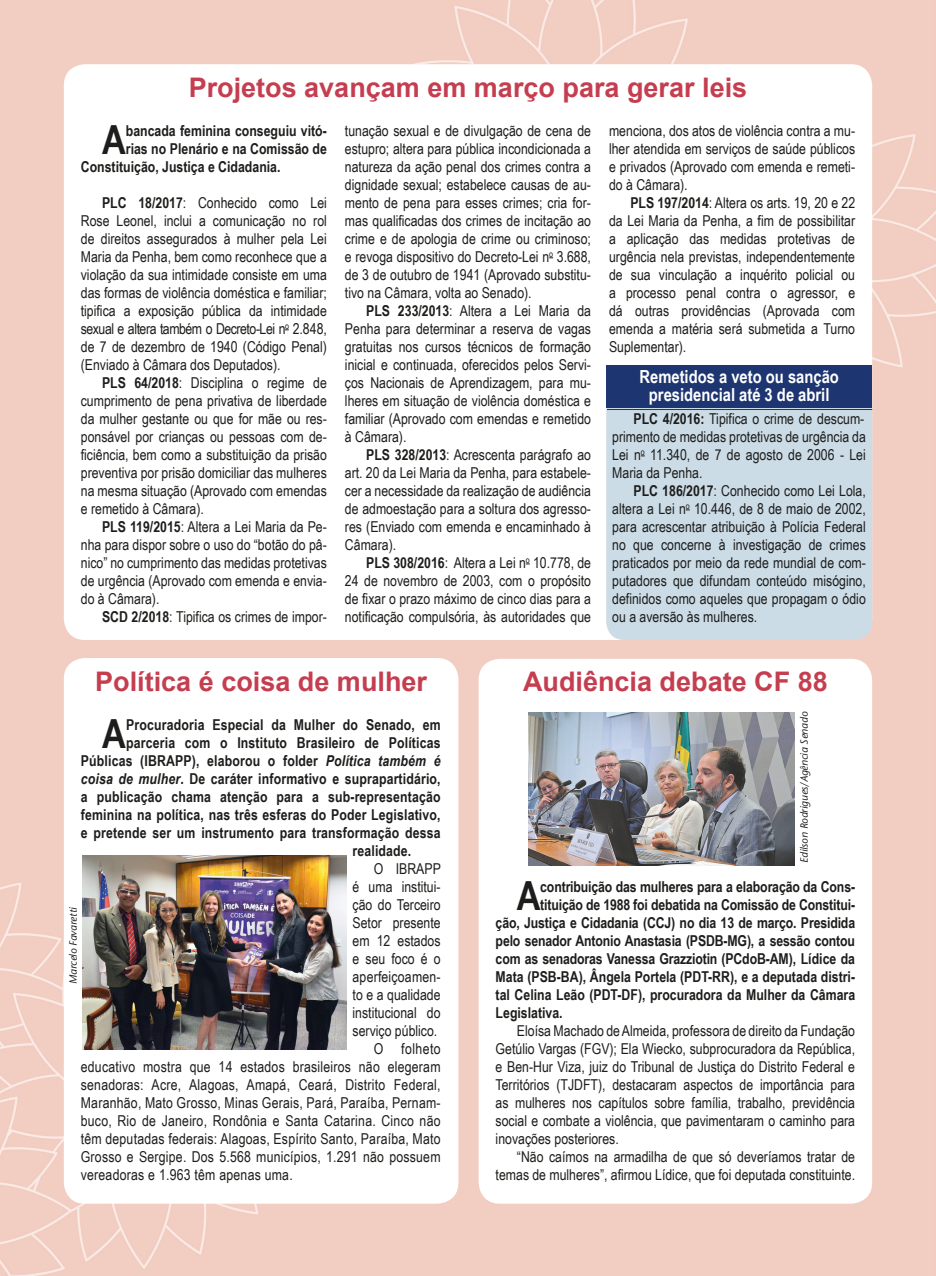
<style>
.page{position:relative;width:936px;height:1276px;background:#fff}
.page>*{position:absolute;margin:0;border:0;box-sizing:border-box;transform-origin:0 0}
.t1{font:700 40.2px "Arial Narrow";color:#1d1d1b}
.t2{font:700 27px "Arial";color:#c53e50}
.t3{font:700 18px/18px "Arial Narrow";color:#fff;text-align:center}
.t4{font:15px/18px "Arial Narrow";color:#1d1d1b;text-align:justify}
.t5{font:700 15px "Arial Narrow";color:#1d1d1b}
.t6{font:15px "Arial Narrow";letter-spacing:.03em;color:#1d1d1b}
.t7{font:italic 500 10.5px "Stone Sans Std";color:#1d1d1b}
.s1{font-weight:700}
.s2{font-style:italic}
</style>
<div class="page">
<div style="left:0;top:0;width:935px;height:1276px;background:#f2cdc2"></div>
<div style="left:64px;top:64px;width:808px;height:576px;background:#fff;border-radius:21px"></div>
<div style="left:478px;top:659px;width:394px;height:544px;background:#fff;border-radius:21px"></div>
<div style="left:64px;top:658px;width:394px;height:545px;background:#fff;border-radius:21px"></div>
<img style="left:529px;top:712px;width:265px;height:154px">
<div style="left:606px;top:394px;width:266px;height:246px;background:#ccdce7;border-radius:18px"></div>
<div style="left:606px;top:365px;width:266px;height:43px;background:#1d3571"></div>
<hr style="left:607px;top:409px;width:265px;height:1px;background:#1d3571">
<img style="left:82px;top:855px;width:264px;height:194px">
<h2 class="t2" style="left:189px;top:69px;width:560px">Projetos avançam em março para gerar leis</h2>
<h1 class="t1" style="left:102px;top:109px;width:25px">A</h1>
<p class="t5" style="left:126px;top:119px;width:202px">bancada feminina conseguiu vitó-</p>
<p class="t5" style="left:126px;top:137px;width:202px">rias no Plenário e na Comissão de</p>
<p class="t5" style="left:81px;top:155px;width:201px">Constituição, Justiça e Cidadania.</p>
<p class="t4" style="left:81px;top:193px;width:247px;text-indent:21px"><span class="s1">PLC 18/2017</span>: Conhecido como Lei Rose Leonel, inclui a comunicação no rol de direitos assegurados à mulher pela Lei Maria da Penha, bem como reconhece que a violação da sua intimidade consiste em uma das formas de violência doméstica e familiar; tipifica a exposição pública da intimidade sexual e altera também o Decreto-Lei n<sup>o</sup> 2.848, de 7 de dezembro de 1940 (Código Penal) (Enviado à Câmara dos Deputados).</p>
<p class="t4" style="left:81px;top:373px;width:247px;text-indent:21px"><span class="s1">PLS 64/2018</span>: Disciplina o regime de cumprimento de pena privativa de liberdade da mulher gestante ou que for mãe ou res&shy;ponsável por crianças ou pessoas com de&shy;ficiência, bem como a substituição da prisão preventiva por prisão domiciliar das mulheres na mesma situação (Aprovado com emendas e remetido à Câmara).</p>
<p class="t4" style="left:81px;top:517px;width:247px;text-indent:21px"><span class="s1">PLS 119/2015</span>: Altera a Lei Maria da Pe&shy;nha para dispor sobre o uso do “botão do pâ&shy;nico” no cumprimento das medidas protetivas de urgência (Aprovado com emenda e envia&shy;do à Câmara).</p>
<p class="t4" style="left:102px;top:607px;width:226px"><span class="s1">SCD 2/2018</span>: Tipifica os crimes de impor-</p>
<p class="t4" style="left:345px;top:121px;width:247px">tunação sexual e de divulgação de cena de estupro; altera para pública incondicionada a natureza da ação penal dos crimes contra a dignidade sexual; estabelece causas de au&shy;mento de pena para esses crimes; cria for&shy;mas qualificadas dos crimes de incitação ao crime e de apologia de crime ou criminoso; e revoga dispositivo do Decreto-Lei n<sup>o</sup> 3.688, de 3 de outubro de 1941 (Aprovado substitu&shy;tivo na Câmara, volta ao Senado).</p>
<p class="t4" style="left:345px;top:301px;width:247px;text-indent:21px"><span class="s1">PLS 233/2013</span>: Altera a Lei Maria da Penha para determinar a reserva de vagas gratuitas nos cursos técnicos de formação inicial e continuada, oferecidos pelos Servi&shy;ços Nacionais de Aprendizagem, para mu&shy;lheres em situação de violência doméstica e familiar (Aprovado com emendas e remetido à Câmara).</p>
<p class="t4" style="left:345px;top:445px;width:247px;text-indent:21px"><span class="s1">PLS 328/2013</span>: Acrescenta parágrafo ao art. 20 da Lei Maria da Penha, para estabele&shy;cer a necessidade da realização de audiência de admoestação para a soltura dos agresso&shy;res (Enviado com emenda e encaminhado à Câmara).</p>
<p class="t4" style="left:345px;top:553px;width:247px;text-indent:21px"><span class="s1">PLS 308/2016</span>: Altera a Lei n<sup>o</sup> 10.778, de 24 de novembro de 2003, com o propósito de fixar o prazo máximo de cinco dias para a notificação compulsória, às autoridades que</p>
<p class="t4" style="left:609px;top:121px;width:247px">menciona, dos atos de violência contra a mu&shy;lher atendida em serviços de saúde públicos e privados (Aprovado com emenda e remeti&shy;do à Câmara).</p>
<p class="t4" style="left:609px;top:193px;width:247px;text-indent:21px"><span class="s1">PLS 197/2014</span>: Altera os arts. 19, 20 e 22 da Lei Maria da Penha, a fim de possibilitar a aplicação das medidas protetivas de urgência nela previstas, independentemente de sua vinculação a inquérito policial ou a processo penal contra o agressor, e dá outras providências (Aprovada com emenda a matéria será submetida a Turno Suplementar).</p>
<p class="t3" style="left:639px;top:367px;width:201px">Remetidos a veto ou sanção presidencial até 3 de abril</p>
<p class="t4" style="left:612px;top:409px;width:255px;text-indent:21px"><span class="s1">PLC 4/2016:</span> Tipifica o crime de descum&shy;primento de medidas protetivas de urgência da Lei n<sup>o</sup> 11.340, de 7 de agosto de 2006 - Lei Maria da Penha.</p>
<p class="t4" style="left:612px;top:481px;width:255px;text-indent:21px"><span class="s1">PLC 186/2017</span>: Conhecido como Lei Lola, altera a Lei n<sup>o</sup> 10.446, de 8 de maio de 2002, para acrescentar atribuição à Polícia Federal no que concerne à investigação de crimes praticados por meio da rede mundial de com&shy;putadores que difundam conteúdo misógino, definidos como aqueles que propagam o ódio ou a aversão às mulheres.</p>
<h2 class="t2" style="left:95px;top:664px;width:333px">Política é coisa de mulher</h2>
<h2 class="t2" style="left:523px;top:664px;width:306px">Audiência debate CF 88</h2>
<p class="t7" style="left:797px;top:863px;width:152px;rotate:-90deg">Edilson Rodrigues/Agência Senado</p>
<h1 class="t1" style="left:102px;top:703px;width:25px">A</h1>
<p class="t5" style="left:126px;top:713px;width:316px">Procuradoria Especial da Mulher do Senado, em</p>
<p class="t5" style="left:126px;top:731px;width:316px">parceria com o Instituto Brasileiro de Políticas</p>
<p class="t5" style="left:81px;top:749px;width:361px">Públicas (IBRAPP), elaborou o folder <span class="s2">Política também é</span></p>
<p class="t5" style="left:81px;top:767px;width:361px"><span class="s2">coisa de mulher</span>. De caráter informativo e suprapartidário,</p>
<p class="t5" style="left:81px;top:785px;width:361px">a publicação chama atenção para a sub-representação</p>
<p class="t5" style="left:81px;top:803px;width:361px">feminina na política, nas três esferas do Poder Legislativo,</p>
<p class="t5" style="left:81px;top:821px;width:361px">e pretende ser um instrumento para transformação dessa</p>
<p class="t5" style="left:352px;top:839px;width:60px">realidade.</p>
<p class="t4" style="left:374px;top:859px;width:68px">O IBRAPP</p>
<p class="t4" style="left:352px;top:877px;width:90px">é uma institui-</p>
<p class="t4" style="left:352px;top:895px;width:90px">ção do Terceiro</p>
<p class="t4" style="left:352px;top:913px;width:90px">Setor presente</p>
<p class="t4" style="left:352px;top:931px;width:90px">em 12 estados</p>
<p class="t4" style="left:352px;top:949px;width:90px">e seu foco é o</p>
<p class="t4" style="left:352px;top:967px;width:89px">aperfeiçoamen-</p>
<p class="t4" style="left:352px;top:985px;width:90px">to e a qualidade</p>
<p class="t4" style="left:352px;top:1003px;width:90px">institucional do</p>
<p class="t4" style="left:352px;top:1021px;width:86px">serviço público.</p>
<p class="t6" style="left:374px;top:1037px;width:68px">O folheto</p>
<p class="t4" style="left:81px;top:1057px;width:361px">educativo mostra que 14 estados brasileiros não elegeram</p>
<p class="t4" style="left:81px;top:1075px;width:361px">senadoras: Acre, Alagoas, Amapá, Ceará, Distrito Federal,</p>
<p class="t4" style="left:81px;top:1093px;width:361px">Maranhão, Mato Grosso, Minas Gerais, Pará, Paraíba, Pernam-</p>
<p class="t4" style="left:81px;top:1111px;width:361px">buco, Rio de Janeiro, Rondônia e Santa Catarina. Cinco não</p>
<p class="t4" style="left:81px;top:1129px;width:361px">têm deputadas federais: Alagoas, Espírito Santo, Paraíba, Mato</p>
<p class="t4" style="left:81px;top:1147px;width:361px">Grosso e Sergipe. Dos 5.568 municípios, 1.291 não possuem</p>
<p class="t4" style="left:81px;top:1165px;width:213px">vereadoras e 1.963 têm apenas uma.</p>
<h1 class="t1" style="left:517px;top:865px;width:25px">A</h1>
<p class="t5" style="left:540px;top:875px;width:316px">contribuição das mulheres para a elaboração da Cons-</p>
<p class="t5" style="left:540px;top:893px;width:316px">tituição de 1988 foi debatida na Comissão de Constitui-</p>
<p class="t5" style="left:495px;top:911px;width:361px">ção, Justiça e Cidadania (CCJ) no dia 13 de março. Presidida</p>
<p class="t5" style="left:495px;top:929px;width:361px">pelo senador Antonio Anastasia (PSDB-MG), a sessão contou</p>
<p class="t5" style="left:495px;top:947px;width:361px">com as senadoras Vanessa Grazziotin (PCdoB-AM), Lídice da</p>
<p class="t5" style="left:495px;top:965px;width:361px">Mata (PSB-BA), Ângela Portela (PDT-RR), e a deputada distri-</p>
<p class="t5" style="left:495px;top:983px;width:361px">tal Celina Leão (PDT-DF), procuradora da Mulher da Câmara</p>
<p class="t5" style="left:495px;top:1001px;width:69px">Legislativa.</p>
<p class="t4" style="left:495px;top:1021px;width:361px;text-indent:21px">Eloísa Machado de Almeida, professora de direito da Fundação Getúlio Vargas (FGV); Ela Wiecko, subprocuradora da República, e Ben-Hur Viza, juiz do Tribunal de Justiça do Distrito Federal e Territórios (TJDFT), destacaram aspectos de importância para as mulheres nos capítulos sobre família, trabalho, previdência social e combate a violência, que pavimentaram o caminho para inovações posteriores.</p>
<p class="t4" style="left:495px;top:1147px;width:361px;text-align:right">“Não caímos na armadilha de que só deveríamos tratar de temas de mulheres”, afirmou Lídice, que foi deputada constituinte.</p>
<p class="t7" style="left:67px;top:984px;width:79px;rotate:-90deg">Marcelo Favaretti</p>
</div>
